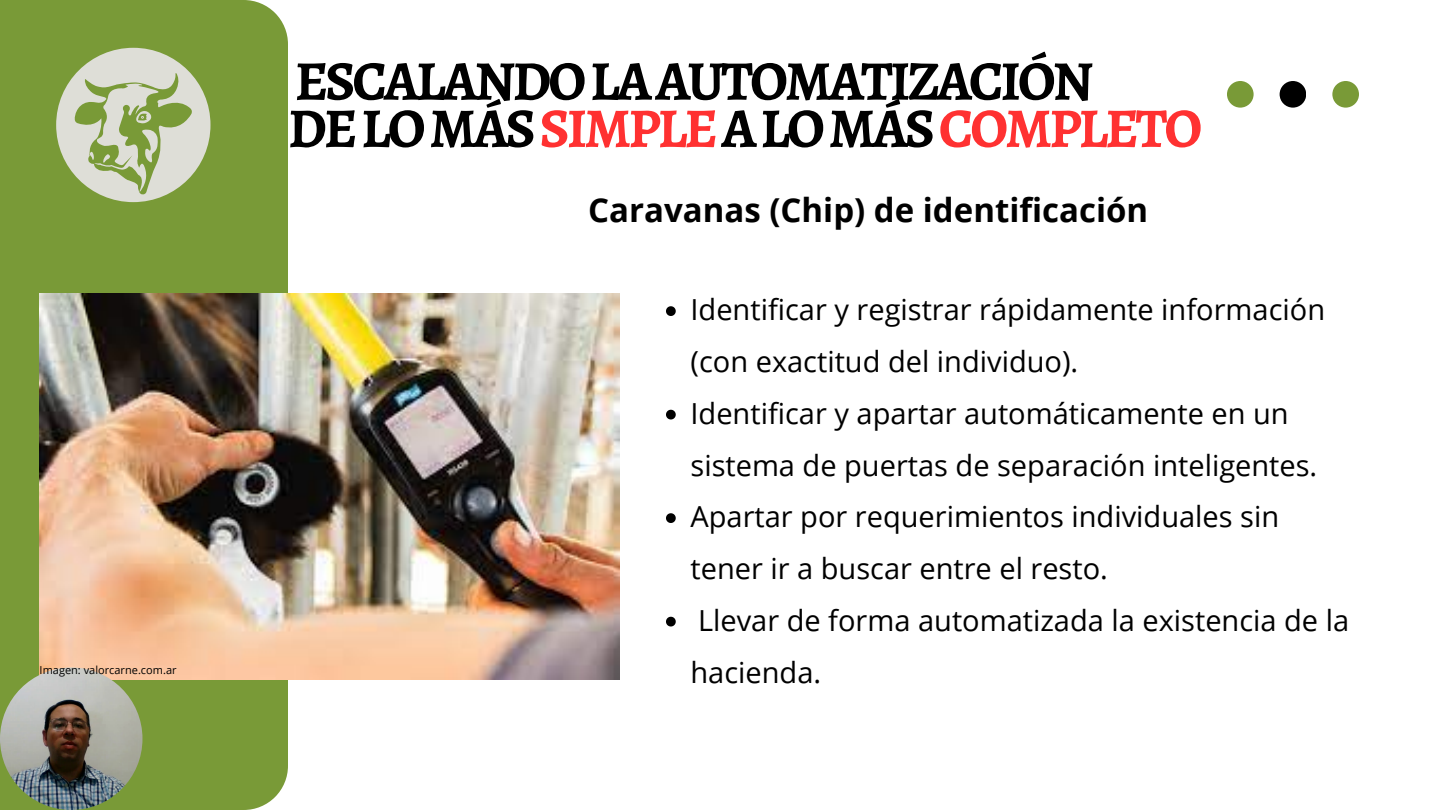
<style>
.page{position:relative;width:1440px;height:810px;background:#fff}
.page>*{position:absolute;margin:0;border:0;box-sizing:border-box;transform-origin:0 0}
.t1{font:700 56px/47.2px "Alegreya";letter-spacing:-.055em;color:#000}
.t2{font:700 33px "Open Sans";color:#000}
.t3{font:29px/51.8px "Open Sans";color:#000}
.t4{font:11px "Open Sans";color:#000}
.s1{color:#ff3131}
</style>
<div class="page">
<div style="left:1280px;top:81px;width:26px;height:27px;background:#000;border-radius:50%"></div>
<div style="left:1332px;top:81px;width:27px;height:27px;background:#799a37;border-radius:50%"></div>
<div style="left:1227px;top:81px;width:27px;height:27px;background:#799a37;border-radius:50%"></div>
<div style="left:0;top:0;width:288px;height:810px;background:#799a37"></div>
<svg style="left:56px;top:48px;width:155px;height:154px;background:#b4c295"></svg>
<img style="left:40px;top:293px;width:579px;height:386px">
<img style="left:0;top:668px;width:142px;height:142px;border-radius:50%">
<svg style="left:666px;top:306px;width:10px;height:10px"></svg>
<svg style="left:666px;top:410px;width:10px;height:9px"></svg>
<svg style="left:666px;top:513px;width:10px;height:10px"></svg>
<svg style="left:666px;top:617px;width:10px;height:9px"></svg>
<p class="t4" style="left:40px;top:662px;width:138px">Imagen: valorcarne.com.ar</p>
<h1 class="t1" style="left:288px;top:57px;width:916px">ESCALANDOLAAUTOMATIZACIÓN<br>DELOMÁS<span class="s1">SIMPLE</span>ALOMÁS<span class="s1">COMPLETO</span></h1>
<h2 class="t2" style="left:588px;top:186px;width:561px">Caravanas (Chip) de identificación</h2>
<p class="t3" style="left:691px;top:283px;width:636px">Identificar y registrar rápidamente información (con exactitud del individuo).</p>
<p class="t3" style="left:691px;top:387px;width:628px">Identificar y apartar automáticamente en un sistema de puertas de separación inteligentes.</p>
<p class="t3" style="left:691px;top:490px;width:590px">Apartar por requerimientos individuales sin tener ir a buscar entre el resto.</p>
<p class="t3" style="left:691px;top:594px;width:660px">Llevar de forma automatizada la existencia de la hacienda.</p>
</div>
